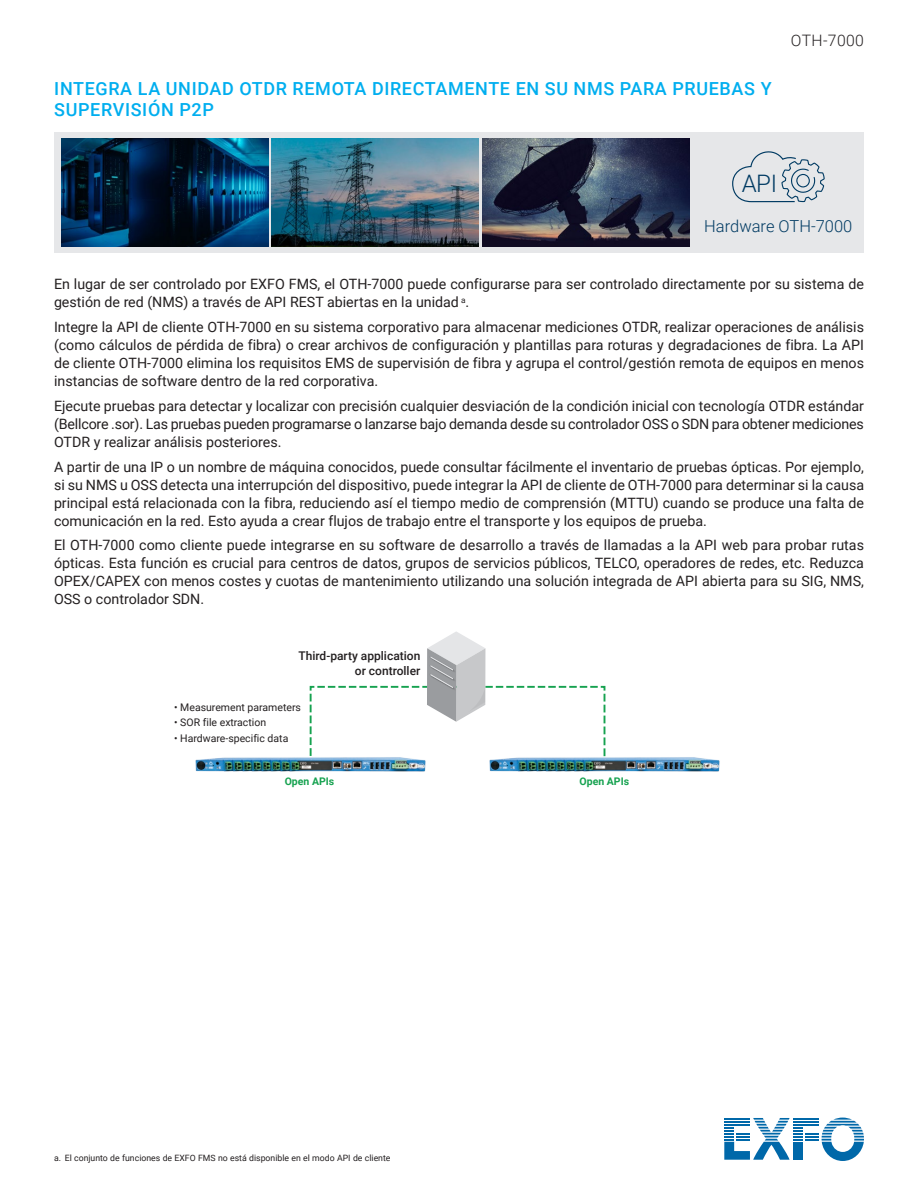
<style>
.page{position:relative;width:918px;height:1188px;background:#fff}
.page>*{position:absolute;margin:0;border:0;box-sizing:border-box;transform-origin:0 0}
.t1{font:300 24.15px "Roboto";color:#003a62}
.t2{font:500 18px/21px "Roboto";letter-spacing:.035em;color:#00aeef}
.t3{font:300 16.5px "Roboto";color:#003a62}
.t4{font:300 15.75px "Roboto";letter-spacing:.025em;color:#231f20}
.t5{font:14.25px/18px "Roboto";color:#231f20;text-align:justify}
.t6{font:500 12px/15px "Roboto";color:#231f20;text-align:right}
.t7{font:10.5px "Roboto";color:#231f20}
.t8{font:700 10.5px "Roboto";color:#16a250}
.t9{font:8.7px "Roboto";color:#231f20}
</style>
<div class="page">
<svg style="left:724px;top:1118px;width:140px;height:43px"></svg>
<hr style="left:724px;top:1124px;width:26px;height:2px;background:#0068a9">
<div style="left:54px;top:132px;width:810px;height:120px;background:#e6e7e9"></div>
<svg style="left:732px;top:151px;width:93px;height:51px"></svg>
<img style="left:61px;top:138px;width:208px;height:108px">
<img style="left:272px;top:138px;width:207px;height:108px">
<img style="left:482px;top:138px;width:207px;height:108px">
<svg style="left:309px;top:631px;width:297px;height:115px"></svg>
<img style="left:489px;top:748px;width:231px;height:24px">
<img style="left:195px;top:748px;width:231px;height:24px">
<p class="t2" style="left:54px;top:77px;width:719px">INTEGRA LA UNIDAD OTDR REMOTA DIRECTAMENTE EN SU NMS PARA PRUEBAS Y<br>SUPERVISIÓN P2P</p>
<p class="t4" style="left:791px;top:30px;width:75px">OTH-7000</p>
<h1 class="t1" style="left:742px;top:167px;width:37px">API</h1>
<p class="t3" style="left:704px;top:215px;width:150px">Hardware OTH-7000</p>
<p class="t5" style="left:54px;top:275px;width:812px">En lugar de ser controlado por EXFO FMS, el OTH-7000 puede configurarse para ser controlado directamente por su sistema de gestión de red (NMS) a través de API REST abiertas en la unidad <sup>a</sup>.</p>
<p class="t5" style="left:54px;top:318px;width:812px">Integre la API de cliente OTH-7000 en su sistema corporativo para almacenar mediciones OTDR, realizar operaciones de análisis (como cálculos de pérdida de fibra) o crear archivos de configuración y plantillas para roturas y degradaciones de fibra. La API de cliente OTH-7000 elimina los requisitos EMS de supervisión de fibra y agrupa el control/gestión remota de equipos en menos instancias de software dentro de la red corporativa.</p>
<p class="t5" style="left:54px;top:396px;width:812px">Ejecute pruebas para detectar y localizar con precisión cualquier desviación de la condición inicial con tecnología OTDR estándar (Bellcore .sor). Las pruebas pueden programarse o lanzarse bajo demanda desde su controlador OSS o SDN para obtener mediciones OTDR y realizar análisis posteriores.</p>
<p class="t5" style="left:54px;top:457px;width:812px">A partir de una IP o un nombre de máquina conocidos, puede consultar fácilmente el inventario de pruebas ópticas. Por ejemplo, si su NMS u OSS detecta una interrupción del dispositivo, puede integrar la API de cliente de OTH-7000 para determinar si la causa principal está relacionada con la fibra, reduciendo así el tiempo medio de comprensión (MTTU) cuando se produce una falta de comunicación en la red. Esto ayuda a crear flujos de trabajo entre el transporte y los equipos de prueba.</p>
<p class="t5" style="left:54px;top:536px;width:812px">El OTH-7000 como cliente puede integrarse en su software de desarrollo a través de llamadas a la API web para probar rutas ópticas. Esta función es crucial para centros de datos, grupos de servicios públicos, TELCO, operadores de redes, etc. Reduzca OPEX/CAPEX con menos costes y cuotas de mantenimiento utilizando una solución integrada de API abierta para su SIG, NMS, OSS o controlador SDN.</p>
<p class="t6" style="left:299px;top:648px;width:123px">Third-party application or controller</p>
<p class="t7" style="left:174px;top:700px;width:128px">• Measurement parameters</p>
<p class="t7" style="left:174px;top:715px;width:94px">• SOR file extraction</p>
<p class="t7" style="left:174px;top:731px;width:116px">• Hardware-specific data</p>
<p class="t8" style="left:285px;top:773px;width:51px">Open APIs</p>
<p class="t8" style="left:580px;top:773px;width:51px">Open APIs</p>
<p class="t9" style="left:54px;top:1152px;width:338px">a. El conjunto de funciones de EXFO FMS no está disponible en el modo API de cliente</p>
</div>
